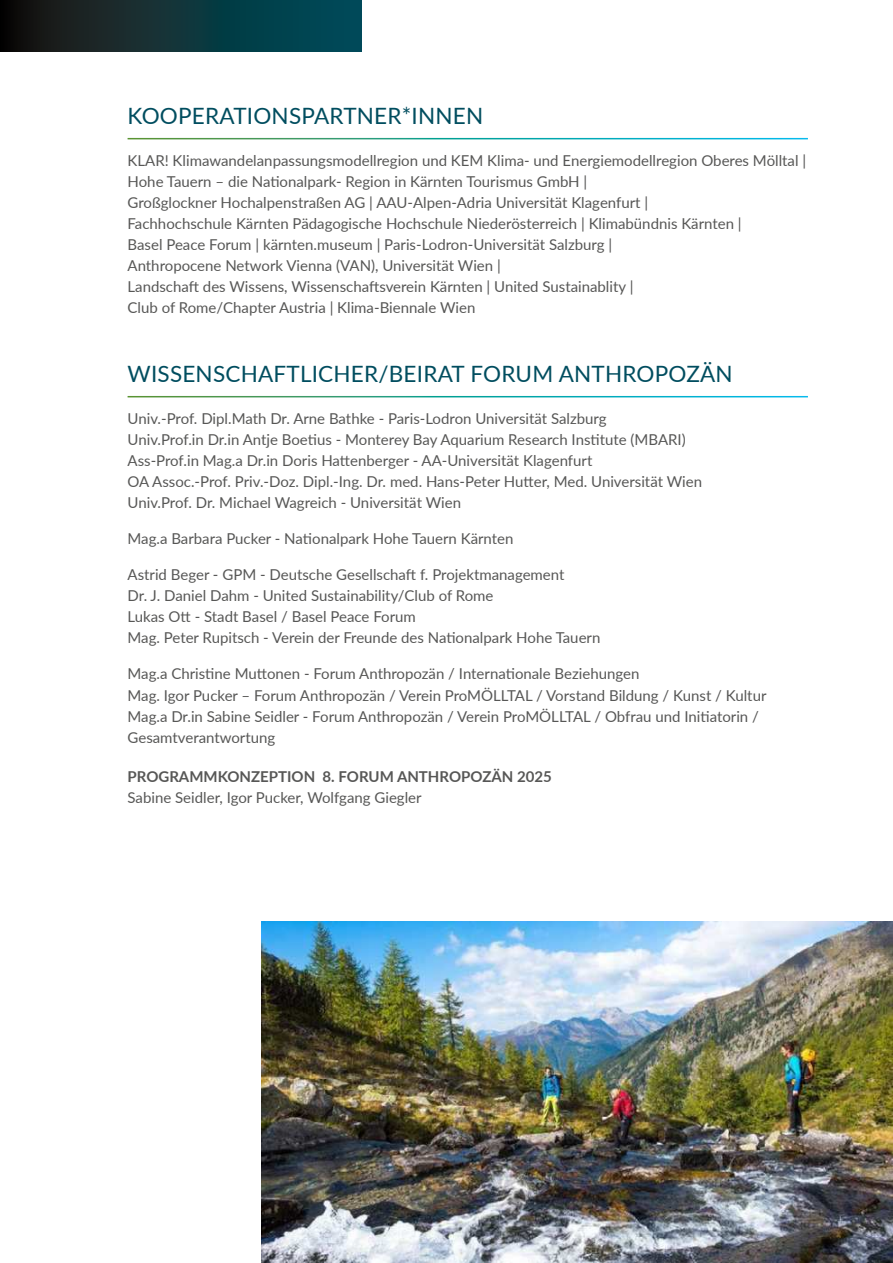
<style>
.page{position:relative;width:893px;height:1263px;background:#fff}
.page>*{position:absolute;margin:0;border:0;box-sizing:border-box;transform-origin:0 0}
.t1{font:22.5px "Lato";letter-spacing:.01em;color:#004d5f}
.t2{font:15px/21px "Lato";color:#575756}
.t3{font:700 15px "Lato";color:#575756}
</style>
<div class="page">
<svg style="left:0;top:0;width:362px;height:51px;background:#0c3137"></svg>
<img style="left:262px;top:922px;width:631px;height:341px">
<h1 class="t1" style="left:128px;top:107px;width:357px">KOOPERATIONSPARTNER*INNEN</h1>
<p class="t2" style="left:128px;top:152px;width:680px">KLAR! Klimawandelanpassungsmodellregion und KEM Klima- und Energiemodellregion Oberes Mölltal | Hohe Tauern 3 die Navonalpark- Region in Kärnten Tourismus GmbH |<br>Großglockner Hochalpenstraßen AG | AAU-Alpen-Adria Universität Klagenfurt |<br>Fachhochschule Kärnten Pädagogische Hochschule Niederösterreich | Klimabündnis Kärnten |<br>Basel Peace Forum | kärnten.museum | Paris-Lodron-Universität Salzburg |<br>Anthropocene Network Vienna (VAN), Universität Wien |<br>Landschag des Wissens, Wissenschagsverein Kärnten | United Sustainablity |<br>Club of Rome/Chapter Austria | Klima-Biennale Wien</p>
<h1 class="t1" style="left:128px;top:358px;width:607px">WISSENSCHAFTLICHER/BEIRAT FORUM ANTHROPOZÄN</h1>
<p class="t2" style="left:128px;top:408px;width:576px">Univ.-Prof. Dipl.Math Dr. Arne Bathke - Paris-Lodron Universität Salzburg<br>Univ.Prof.in Dr.in Antje Boevus - Monterey Bay Aquarium Research Insvtute (MBARI)<br>Ass-Prof.in Mag.a Dr.in Doris Hawenberger - AA-Universität Klagenfurt<br>OA Assoc.-Prof. Priv.-Doz. Dipl.-Ing. Dr. med. Hans-Peter Huwer, Med. Universität Wien Univ.Prof. Dr. Michael Wagreich - Universität Wien</p>
<p class="t2" style="left:128px;top:528px;width:387px">Mag.a Barbara Pucker - Navonalpark Hohe Tauern Kärnten</p>
<p class="t2" style="left:128px;top:564px;width:474px">Astrid Beger - GPM - Deutsche Gesellschag f. Projektmanagement<br>Dr. J. Daniel Dahm - United Sustainability/Club of Rome<br>Lukas Ow - Stadt Basel / Basel Peace Forum<br>Mag. Peter Rupitsch - Verein der Freunde des Navonalpark Hohe Tauern</p>
<p class="t2" style="left:128px;top:663px;width:640px">Mag.a Chrisvne Muwonen - Forum Anthropozän / Internavonale Beziehungen<br>Mag. Igor Pucker 3 Forum Anthropozän / Verein ProMÖLLTAL / Vorstand Bildung / Kunst / Kultur Mag.a Dr.in Sabine Seidler - Forum Anthropozän / Verein ProMÖLLTAL / Obfrau und Inivatorin / Gesamtverantwortung</p>
<p class="t3" style="left:128px;top:767px;width:426px">PROGRAMMKONZEPTION 8. FORUM ANTHROPOZÄN 2025</p>
<p class="t2" style="left:128px;top:786px;width:296px">Sabine Seidler, Igor Pucker, Wolfgang Giegler</p>
</div>
